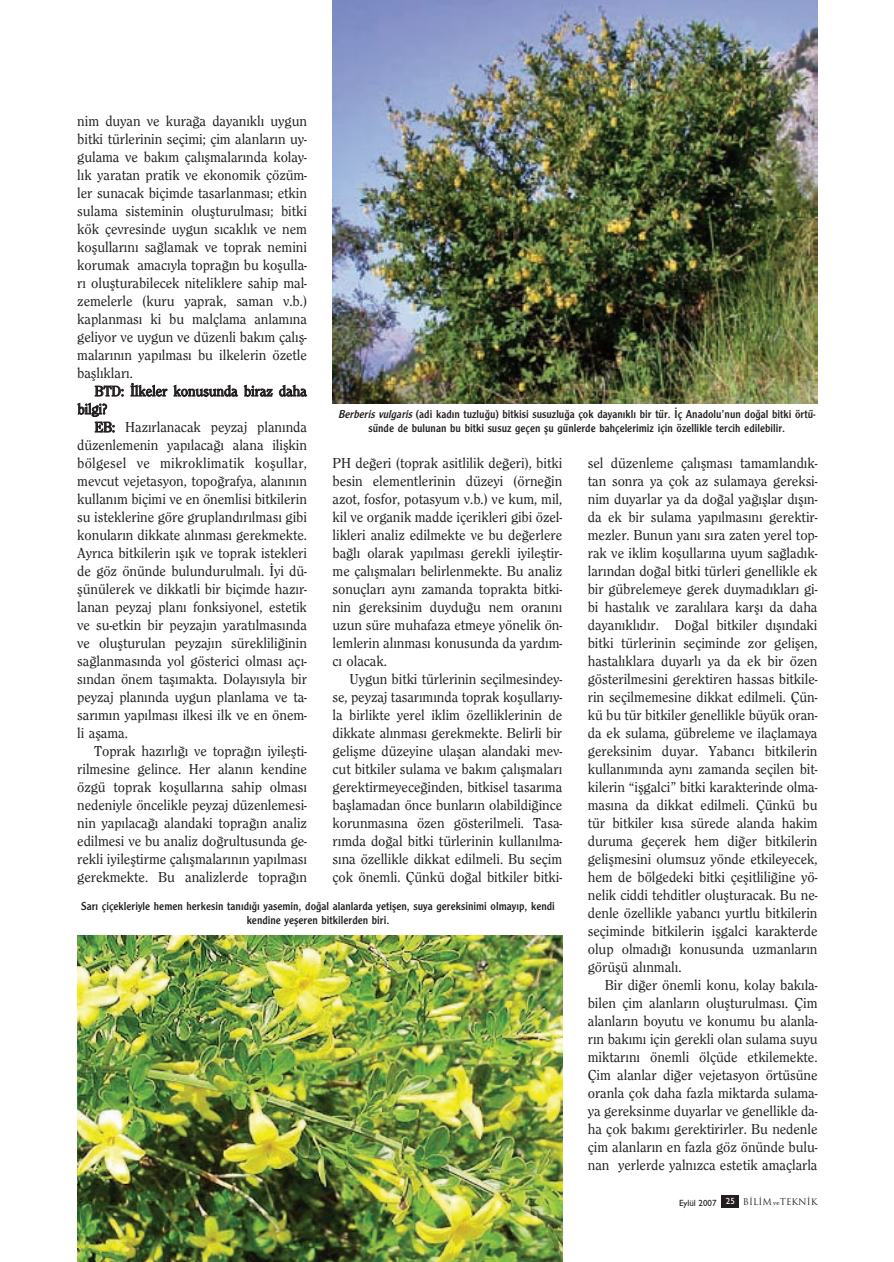
<style>
.page{position:relative;width:894px;height:1262px;background:#fff}
.page>*{position:absolute;margin:0;border:0;box-sizing:border-box;transform-origin:0 0}
.t1{font:500 15px/18px "Clearface";letter-spacing:-.005em;color:#231f20;text-align:justify}
.t2{font:12px/14.4px "Clearface Gothic";color:#231f20;text-align:center}
.t3{font:9px "Trajan";color:#231f20}
.s1{font-style:italic}
.s2{font-family:"Gill Sans";font-weight:500}
.s3{font-family:"Gill Sans";font-weight:500;color:#fff}
.s4{font-family:"Bookman";font-weight:300;font-size:6px}
</style>
<div class="page">
<div style="left:721px;top:1195px;width:17px;height:13px;background:#231f20"></div>
<img style="left:332px;top:0;width:485px;height:404px">
<img style="left:77px;top:936px;width:485px;height:326px">
<p class="t1" style="left:77px;top:113px;width:231px">nim duyan ve kura¤a dayan›kl› uygun bitki türlerinin seçimi; çim alanlar›n uy&shy;gulama ve bak›m çal›flmalar›nda kolay&shy;l›k yaratan pratik ve ekonomik çözüm&shy;ler sunacak biçimde tasarlanmas›; etkin sulama sisteminin oluflturulmas›; bitki kök çevresinde uygun s›cakl›k ve nem koflullar›n› sa¤lamak ve toprak nemini korumak amac›yla topra¤›n bu koflulla&shy;r› oluflturabilecek niteliklere sahip mal&shy;zemelerle (kuru yaprak, saman v.b.) kaplanmas› ki bu malçlama anlam›na geliyor ve uygun ve düzenli bak›m çal›fl&shy;malar›n›n yap›lmas› bu ilkelerin özetle bafll›klar›.</p>
<p class="t1" style="left:77px;top:383px;width:231px;text-indent:17px">BTD: ‹lkeler konusunda biraz daha bilgi?</p>
<p class="t1" style="left:77px;top:419px;width:231px;text-indent:17px">EB: Haz›rlanacak peyzaj plan›nda düzenlemenin yap›laca¤› alana iliflkin bölgesel ve mikroklimatik koflullar, mevcut vejetasyon, topo¤rafya, alan›n›n kullan›m biçimi ve en önemlisi bitkilerin su isteklerine göre grupland›r›lmas› gibi konular›n dikkate al›nmas› gerekmekte.<br>Ayr›ca bitkilerin ›fl›k ve toprak istekleri de göz önünde bulundurulmal›. ‹yi dü&shy;flünülerek ve dikkatli bir biçimde haz›r&shy;lanan peyzaj plan› fonksiyonel, estetik ve su-etkin bir peyzaj›n yarat›lmas›nda ve oluflturulan peyzaj›n süreklili¤inin sa¤lanmas›nda yol gösterici olmas› aç›- s›ndan önem tafl›makta. Dolay›s›yla bir peyzaj plan›nda uygun planlama ve ta&shy;sar›m›n yap›lmas› ilkesi ilk ve en önem&shy;li aflama.</p>
<p class="t1" style="left:77px;top:743px;width:231px;text-indent:17px">Toprak haz›rl›¤› ve topra¤›n iyileflti&shy;rilmesine gelince. Her alan›n kendine özgü toprak koflullar›na sahip olmas› nedeniyle öncelikle peyzaj düzenlemesi&shy;nin yap›laca¤› alandaki topra¤›n analiz edilmesi ve bu analiz do¤rultusunda ge&shy;rekli iyilefltirme çal›flmalar›n›n yap›lmas› gerekmekte. Bu analizlerde topra¤›n</p>
<p class="t2" style="left:338px;top:408px;width:479px"><span class="s1">Berberis vulgaris</span> (adi kad›n tuzlu¤u) bitkisi susuzlu¤a çok dayan›kl› bir tür. ‹ç Anadolu’nun do¤al bitki örtü&shy;sünde de bulunan bu bitki susuz geçen flu günlerde bahçelerimiz için özellikle tercih edilebilir.</p>
<p class="t1" style="left:332px;top:455px;width:231px">PH de¤eri (toprak asitlilik de¤eri), bitki besin elementlerinin düzeyi (örne¤in azot, fosfor, potasyum v.b.) ve kum, mil, kil ve organik madde içerikleri gibi özel&shy;likleri analiz edilmekte ve bu de¤erlere ba¤l› olarak yap›lmas› gerekli iyilefltir&shy;me çal›flmalar› belirlenmekte. Bu analiz sonuçlar› ayn› zamanda toprakta bitki&shy;nin gereksinim duydu¤u nem oran›n› uzun süre muhafaza etmeye yönelik ön&shy;lemlerin al›nmas› konusunda da yard›m&shy;c› olacak.</p>
<p class="t1" style="left:332px;top:671px;width:231px;text-indent:17px">Uygun bitki türlerinin seçilmesindey&shy;se, peyzaj tasar›m›nda toprak koflullar›y&shy;la birlikte yerel iklim özelliklerinin de dikkate al›nmas› gerekmekte. Belirli bir geliflme düzeyine ulaflan alandaki mev&shy;cut bitkiler sulama ve bak›m çal›flmalar› gerektirmeyece¤inden, bitkisel tasar›ma bafllamadan önce bunlar›n olabildi¤ince korunmas›na özen gösterilmeli. Tasa&shy;r›mda do¤al bitki türlerinin kullan›lma&shy;s›na özellikle dikkat edilmeli. Bu seçim çok önemli. Çünkü do¤al bitkiler bitki-</p>
<p class="t1" style="left:588px;top:455px;width:231px">sel düzenleme çal›flmas› tamamland›k&shy;tan sonra ya çok az sulamaya gereksi&shy;nim duyarlar ya da do¤al ya¤›fllar d›fl›n&shy;da ek bir sulama yap›lmas›n› gerektir&shy;mezler. Bunun yan› s›ra zaten yerel top&shy;rak ve iklim koflullar›na uyum sa¤lad›k&shy;lar›ndan do¤al bitki türleri genellikle ek bir gübrelemeye gerek duymad›klar› gi&shy;bi hastal›k ve zaral›lara karfl› da daha dayan›kl›d›r. Do¤al bitkiler d›fl›ndaki bitki türlerinin seçiminde zor geliflen, hastal›klara duyarl› ya da ek bir özen gösterilmesini gerektiren hassas bitkile&shy;rin seçilmemesine dikkat edilmeli. Çün&shy;kü bu tür bitkiler genellikle büyük oran&shy;da ek sulama, gübreleme ve ilaçlamaya gereksinim duyar. Yabanc› bitkilerin kullan›m›nda ayn› zamanda seçilen bit&shy;kilerin “iflgalci” bitki karakterinde olma&shy;mas›na da dikkat edilmeli. Çünkü bu tür bitkiler k›sa sürede alanda hakim duruma geçerek hem di¤er bitkilerin geliflmesini olumsuz yönde etkileyecek, hem de bölgedeki bitki çeflitlili¤ine yö&shy;nelik ciddi tehditler oluflturacak. Bu ne&shy;denle özellikle yabanc› yurtlu bitkilerin seçiminde bitkilerin iflgalci karakterde olup olmad›¤› konusunda uzmanlar›n görüflü al›nmal›.</p>
<p class="t1" style="left:588px;top:977px;width:231px;text-indent:17px">Bir di¤er önemli konu, kolay bak›la&shy;bilen çim alanlar›n oluflturulmas›. Çim alanlar›n boyutu ve konumu bu alanla&shy;r›n bak›m› için gerekli olan sulama suyu miktar›n› önemli ölçüde etkilemekte.<br>Çim alanlar di¤er vejetasyon örtüsüne oranla çok daha fazla miktarda sulama&shy;ya gereksinme duyarlar ve genellikle da&shy;ha çok bak›m› gerektirirler. Bu nedenle çim alanlar›n en fazla göz önünde bulu&shy;nan yerlerde yaln›zca estetik amaçlarla</p>
<p class="t3" style="left:679px;top:1196px;width:140px"><span class="s2">Eylül 2007</span> <span class="s3">25</span> B‹L‹M <span class="s4">ve</span>TEKN‹K</p>
<p class="t2" style="left:81px;top:899px;width:475px">Sar› çiçekleriyle hemen herkesin tan›d›¤› yasemin, do¤al alanlarda yetiflen, suya gereksinimi olmay›p, kendi kendine yefleren bitkilerden biri.</p>
</div>
